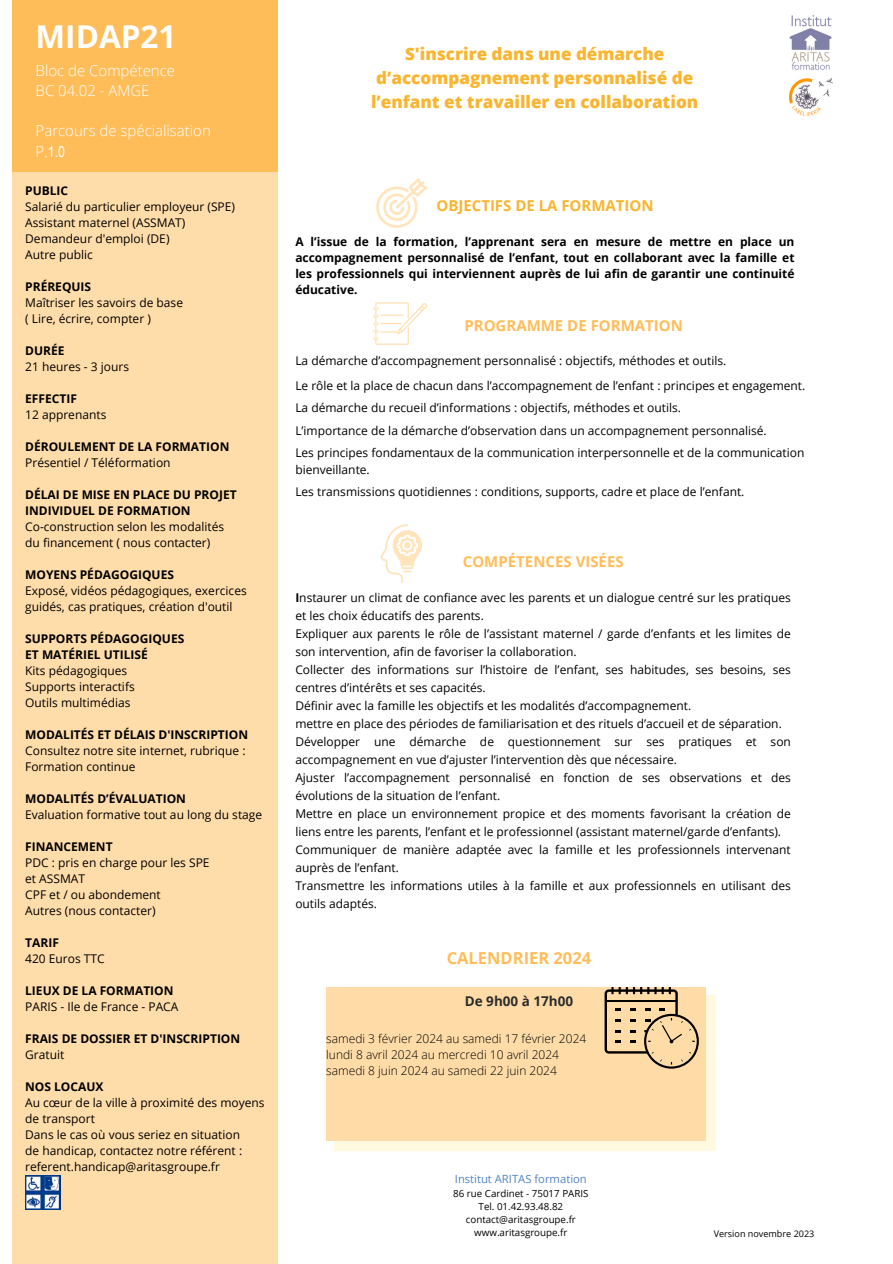
<style>
.page{position:relative;width:893px;height:1264px;background:#fff}
.page>*{position:absolute;margin:0;border:0;box-sizing:border-box;transform-origin:0 0}
.t1{font:700 31.5px "Open Sans";color:#fff}
.t2{font:800 17.1px/23.7px "Open Sans";color:#f9b52f;text-align:center}
.t3{font:700 16.5px "Open Sans";color:#ffbd59}
.t4{font:300 15px/20.2px "Open Sans";color:#fff}
.t5{font:700 15px "Open Sans";color:#ffbd59}
.t6{font:700 15px "Open Sans";color:#f9b52f}
.t7{font:700 13.5px "Open Sans";color:#2c2c2c}
.t8{font:12px/18px "Open Sans";color:#000}
.t9{font:700 12px/16px "Open Sans";color:#000;text-align:justify}
.t10{font:300 12px "Open Sans";color:#000}
.t11{font:11.25px "Open Sans";color:#5285c0}
.t12{font:9.75px "Open Sans";color:#000}
.t13{font:9px "Open Sans";color:#000}
.s1{font-family:"Arial Narrow";font-weight:400}
.s2{font-weight:700}
</style>
<div class="page">
<div style="left:12px;top:130px;width:266px;height:1133px;background:#fda"></div>
<div style="left:12px;top:0;width:266px;height:171px;background:#ffbd59"></div>
<svg style="left:334px;top:994px;width:381px;height:157px;background:#fff6d9"></svg>
<div style="left:326px;top:987px;width:379px;height:153px;background:#ffdca7"></div>
<svg style="left:604px;top:987px;width:94px;height:81px"></svg>
<svg style="left:376px;top:178px;width:51px;height:50px"></svg>
<svg style="left:380px;top:524px;width:42px;height:58px"></svg>
<svg style="left:373px;top:302px;width:54px;height:43px"></svg>
<img style="left:789px;top:15px;width:43px;height:55px">
<img style="left:789px;top:79px;width:43px;height:37px">
<img style="left:25px;top:1175px;width:35px;height:34px">
<p class="t1" style="left:36px;top:15px;width:142px">MIDAP21</p>
<p class="t4" style="left:36px;top:60px;width:141px">Bloc de Compétence<br>BC 04.02 - AMGE</p>
<p class="t4" style="left:36px;top:120px;width:177px">Parcours de spécialisation<br>P.<span class="s1">1.0</span></p>
<p class="t9" style="left:25px;top:182px;width:45px">PUBLIC</p>
<p class="t8" style="left:25px;top:197px;width:211px">Salarié du particulier employeur (SPE)</p>
<p class="t8" style="left:25px;top:213px;width:162px">Assistant maternel (ASSMAT)</p>
<p class="t8" style="left:25px;top:229px;width:146px">Demandeur d'emploi (DE)</p>
<p class="t8" style="left:25px;top:245px;width:69px">Autre public</p>
<p class="t9" style="left:25px;top:278px;width:67px">PRÉREQUIS</p>
<p class="t8" style="left:25px;top:293px;width:159px">Maîtriser les savoirs de base</p>
<p class="t8" style="left:25px;top:309px;width:127px">( Lire, écrire, compter )</p>
<p class="t9" style="left:25px;top:342px;width:41px">DURÉE</p>
<p class="t8" style="left:25px;top:357px;width:105px">21 heures - 3 jours</p>
<p class="t9" style="left:25px;top:390px;width:53px">EFFECTIF</p>
<p class="t8" style="left:25px;top:405px;width:83px">12 apprenants</p>
<p class="t9" style="left:25px;top:438px;width:206px">DÉROULEMENT DE LA FORMATION</p>
<p class="t8" style="left:25px;top:453px;width:147px">Présentiel / Téléformation</p>
<p class="t9" style="left:25px;top:486px;width:213px">DÉLAI DE MISE EN PLACE DU PROJET<br>INDIVIDUEL DE FORMATION</p>
<p class="t8" style="left:25px;top:517px;width:200px">Co-construction selon les modalités</p>
<p class="t8" style="left:25px;top:533px;width:187px">du financement ( nous contacter)</p>
<p class="t9" style="left:25px;top:566px;width:150px">MOYENS PÉDAGOGIQUES</p>
<p class="t8" style="left:25px;top:582px;width:223px;line-height:16px">Exposé, vidéos pédagogiques, exercices guidés, cas pratiques, création d'outil</p>
<p class="t9" style="left:25px;top:630px;width:161px">SUPPORTS PÉDAGOGIQUES</p>
<p class="t9" style="left:25px;top:646px;width:124px">ET MATÉRIEL UTILISÉ</p>
<p class="t8" style="left:25px;top:661px;width:104px">Kits pédagogiques</p>
<p class="t8" style="left:25px;top:677px;width:111px">Supports interactifs</p>
<p class="t8" style="left:25px;top:693px;width:107px">Outils multimédias</p>
<p class="t9" style="left:25px;top:726px;width:224px">MODALITÉS ET DÉLAIS D'INSCRIPTION</p>
<p class="t8" style="left:25px;top:742px;width:222px;line-height:16px">Consultez notre site internet, rubrique :<br>Formation continue</p>
<p class="t9" style="left:25px;top:790px;width:162px">MODALITÉS D’ÉVALUATION</p>
<p class="t8" style="left:25px;top:805px;width:238px">Evaluation formative tout au long du stage</p>
<p class="t9" style="left:25px;top:838px;width:89px">FINANCEMENT</p>
<p class="t8" style="left:25px;top:853px;width:186px">PDC : pris en charge pour les SPE</p>
<p class="t8" style="left:25px;top:869px;width:61px">et ASSMAT</p>
<p class="t8" style="left:25px;top:885px;width:137px">CPF et / ou abondement</p>
<p class="t8" style="left:25px;top:901px;width:132px">Autres (nous contacter)</p>
<p class="t9" style="left:25px;top:934px;width:35px">TARIF</p>
<p class="t8" style="left:25px;top:949px;width:81px">420 Euros TTC</p>
<p class="t9" style="left:25px;top:982px;width:150px">LIEUX DE LA FORMATION</p>
<p class="t8" style="left:25px;top:997px;width:155px">PARIS - Ile de France - PACA</p>
<p class="t9" style="left:25px;top:1030px;width:216px">FRAIS DE DOSSIER ET D'INSCRIPTION</p>
<p class="t8" style="left:25px;top:1045px;width:41px">Gratuit</p>
<p class="t9" style="left:25px;top:1078px;width:80px">NOS LOCAUX</p>
<p class="t8" style="left:25px;top:1094px;width:241px;line-height:16px">Au cœur de la ville à proximité des moyens de transport</p>
<p class="t8" style="left:25px;top:1125px;width:216px">Dans le cas où vous seriez en situation</p>
<p class="t8" style="left:25px;top:1142px;width:218px;line-height:16px">de handicap, contactez notre référent : referent.handicap@aritasgroupe.fr</p>
<p class="t2" style="left:371px;top:42px;width:328px">S'inscrire dans une démarche d’accompagnement personnalisé de l’enfant et travailler en collaboration</p>
<p class="t6" style="left:436px;top:195px;width:219px">OBJECTIFS DE LA FORMATION</p>
<p class="t9" style="left:295px;top:234px;width:500px">A l’issue de la formation, l’apprenant sera en mesure de mettre en place un accompagnement personnalisé de l’enfant, tout en collaborant avec la famille et les professionnels qui interviennent auprès de lui afin de garantir une continuité éducative.</p>
<p class="t5" style="left:464px;top:315px;width:220px">PROGRAMME DE FORMATION</p>
<p class="t8" style="left:295px;top:351px;width:432px">La démarche d’accompagnement personnalisé : objectifs, méthodes et outils.</p>
<p class="t8" style="left:295px;top:376px;width:511px">Le rôle et la place de chacun dans l’accompagnement de l’enfant : principes et engagement.</p>
<p class="t8" style="left:295px;top:398px;width:387px">La démarche du recueil d’informations : objectifs, méthodes et outils.</p>
<p class="t8" style="left:295px;top:421px;width:473px">L’importance de la démarche d’observation dans un accompagnement personnalisé.</p>
<p class="t8" style="left:295px;top:444px;width:510px;line-height:16.5px">Les principes fondamentaux de la communication interpersonnelle et de la communication bienveillante.</p>
<p class="t8" style="left:295px;top:482px;width:450px">Les transmissions quotidiennes : conditions, supports, cadre et place de l’enfant.</p>
<p class="t5" style="left:463px;top:551px;width:162px">COMPÉTENCES VISÉES</p>
<p class="t8" style="left:295px;top:588px;width:497px"><span class="s2">I</span>nstaurer un climat de confiance avec les parents et un dialogue centré sur les pratiques et les choix éducatifs des parents.</p>
<p class="t8" style="left:295px;top:624px;width:497px">Expliquer aux parents le rôle de l’assistant maternel / garde d’enfants et les limites de son intervention, afin de favoriser la collaboration.</p>
<p class="t8" style="left:295px;top:660px;width:497px">Collecter des informations sur l’histoire de l’enfant, ses habitudes, ses besoins, ses centres d’intérêts et ses capacités.</p>
<p class="t8" style="left:295px;top:696px;width:397px">Définir avec la famille les objectifs et les modalités d’accompagnement.</p>
<p class="t8" style="left:295px;top:714px;width:488px">mettre en place des périodes de familiarisation et des rituels d’accueil et de séparation.</p>
<p class="t8" style="left:295px;top:732px;width:497px">Développer une démarche de questionnement sur ses pratiques et son accompagnement en vue d’ajuster l’intervention dès que nécessaire.</p>
<p class="t8" style="left:295px;top:768px;width:497px">Ajuster l’accompagnement personnalisé en fonction de ses observations et des évolutions de la situation de l’enfant.</p>
<p class="t8" style="left:295px;top:804px;width:497px">Mettre en place un environnement propice et des moments favorisant la création de liens entre les parents, l’enfant et le professionnel (assistant maternel/garde d’enfants).</p>
<p class="t8" style="left:295px;top:840px;width:497px">Communiquer de manière adaptée avec la famille et les professionnels intervenant auprès de l’enfant.</p>
<p class="t8" style="left:295px;top:876px;width:497px">Transmettre les informations utiles à la famille et aux professionnels en utilisant des outils adaptés.</p>
<p class="t3" style="left:446px;top:946px;width:146px">CALENDRIER 2024</p>
<p class="t7" style="left:465px;top:992px;width:110px">De 9h00 à 17h00</p>
<p class="t10" style="left:326px;top:1030px;width:261px">samedi 3 février 2024 au samedi 17 février 2024</p>
<p class="t10" style="left:326px;top:1046px;width:234px">lundi 8 avril 2024 au mercredi 10 avril 2024</p>
<p class="t10" style="left:326px;top:1062px;width:232px">samedi 8 juin 2024 au samedi 22 juin 2024</p>
<p class="t11" style="left:455px;top:1170px;width:133px">Institut ARITAS formation</p>
<p class="t12" style="left:453px;top:1186px;width:137px">86 rue Cardinet - 75017 PARIS</p>
<p class="t12" style="left:478px;top:1199px;width:86px">Tel. 01.42.93.48.82</p>
<p class="t12" style="left:466px;top:1212px;width:112px">contact@aritasgroupe.fr</p>
<p class="t12" style="left:474px;top:1225px;width:95px">www.aritasgroupe.fr</p>
<p class="t13" style="left:713px;top:1227px;width:102px">Version novembre 2023</p>
</div>
